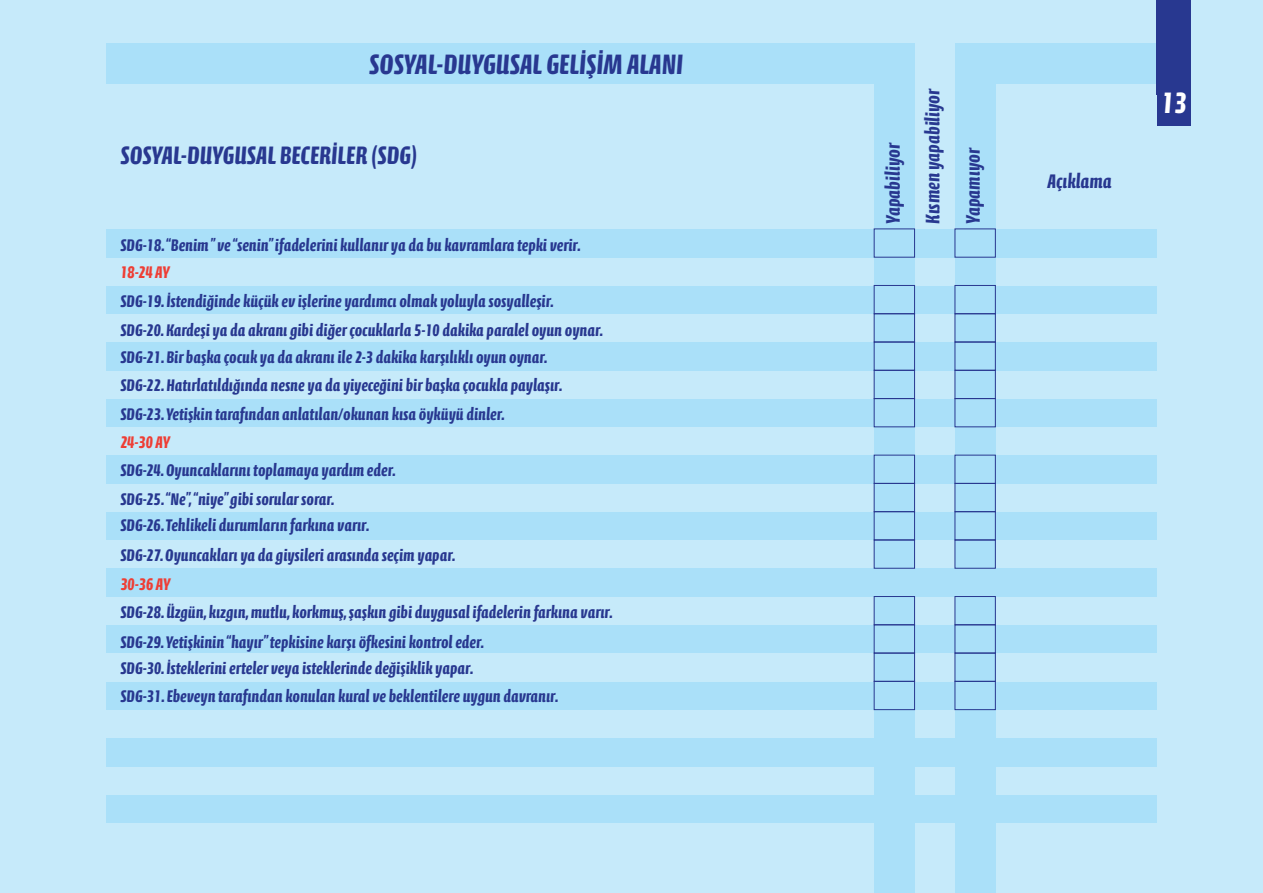
<style>
.page{position:relative;width:1263px;height:893px;background:#c6eafa}
.page>*{position:absolute;margin:0;border:0;box-sizing:border-box;transform-origin:0 0}
.t1{font:700 30px "Calcite Pro";color:#fff}
.t2{font:700 28.5px "Calcite Pro";color:#283890}
.t3{font:700 25.65px "Calcite Pro";color:#283890}
.t4{font:700 19.95px "Calcite Pro";color:#283890}
.t5{font:700 17.1px/25.7px "Calcite Pro";color:#283890}
.t6{font:700 17.1px "Calcite Pro";letter-spacing:-.01em;color:#ee3e35}
</style>
<div class="page">
<div style="left:107px;top:43px;width:1050px;height:40px;background:#aae0f9"></div>
<div style="left:1157px;top:0;width:34px;height:126px;background:#283890"></div>
<div style="left:914px;top:43px;width:41px;height:808px;background:#c6eafa"></div>
<div style="left:107px;top:794px;width:1050px;height:29px;background:#aae0f9"></div>
<div style="left:107px;top:738px;width:1050px;height:28px;background:#aae0f9"></div>
<div style="left:107px;top:681px;width:1050px;height:29px;background:#aae0f9"></div>
<div style="left:107px;top:625px;width:1050px;height:28px;background:#aae0f9"></div>
<div style="left:107px;top:568px;width:1050px;height:28px;background:#aae0f9"></div>
<div style="left:107px;top:512px;width:1050px;height:28px;background:#aae0f9"></div>
<div style="left:107px;top:455px;width:1050px;height:28px;background:#aae0f9"></div>
<div style="left:107px;top:399px;width:1050px;height:28px;background:#aae0f9"></div>
<div style="left:107px;top:342px;width:1050px;height:28px;background:#aae0f9"></div>
<div style="left:107px;top:285px;width:1050px;height:29px;background:#aae0f9"></div>
<div style="left:107px;top:229px;width:1050px;height:28px;background:#aae0f9"></div>
<div style="left:955px;top:43px;width:40px;height:850px;background:#aae0f9"></div>
<div style="left:874px;top:43px;width:40px;height:850px;background:#aae0f9"></div>
<div style="left:874px;top:370px;width:41px;height:29px;border:1px solid #283890"></div>
<div style="left:874px;top:229px;width:41px;height:29px;border:1px solid #283890"></div>
<div style="left:954px;top:229px;width:42px;height:29px;border:1px solid #283890"></div>
<div style="left:874px;top:285px;width:41px;height:29px;border:1px solid #283890"></div>
<div style="left:954px;top:285px;width:42px;height:29px;border:1px solid #283890"></div>
<div style="left:874px;top:313px;width:41px;height:29px;border:1px solid #283890"></div>
<div style="left:954px;top:313px;width:42px;height:29px;border:1px solid #283890"></div>
<div style="left:874px;top:342px;width:41px;height:29px;border:1px solid #283890"></div>
<div style="left:954px;top:342px;width:42px;height:29px;border:1px solid #283890"></div>
<div style="left:874px;top:398px;width:41px;height:29px;border:1px solid #283890"></div>
<div style="left:954px;top:398px;width:42px;height:29px;border:1px solid #283890"></div>
<div style="left:874px;top:455px;width:41px;height:29px;border:1px solid #283890"></div>
<div style="left:874px;top:483px;width:41px;height:29px;border:1px solid #283890"></div>
<div style="left:954px;top:483px;width:42px;height:29px;border:1px solid #283890"></div>
<div style="left:874px;top:511px;width:41px;height:29px;border:1px solid #283890"></div>
<div style="left:954px;top:511px;width:42px;height:29px;border:1px solid #283890"></div>
<div style="left:874px;top:540px;width:41px;height:29px;border:1px solid #283890"></div>
<div style="left:954px;top:540px;width:42px;height:29px;border:1px solid #283890"></div>
<div style="left:874px;top:596px;width:41px;height:29px;border:1px solid #283890"></div>
<div style="left:954px;top:596px;width:42px;height:29px;border:1px solid #283890"></div>
<div style="left:874px;top:624px;width:41px;height:29px;border:1px solid #283890"></div>
<div style="left:954px;top:624px;width:42px;height:29px;border:1px solid #283890"></div>
<div style="left:874px;top:653px;width:41px;height:29px;border:1px solid #283890"></div>
<div style="left:954px;top:653px;width:42px;height:29px;border:1px solid #283890"></div>
<div style="left:874px;top:681px;width:41px;height:29px;border:1px solid #283890"></div>
<div style="left:954px;top:681px;width:42px;height:29px;border:1px solid #283890"></div>
<h2 class="t2" style="left:369px;top:48px;width:315px">SOSYAL-DUYGUSAL GELİŞİM ALANI</h2>
<h3 class="t3" style="left:120px;top:141px;width:298px">SOSYAL-DUYGUSAL BECERİLER (SDG)</h3>
<p class="t5" style="left:120px;top:232px;width:462px">SDG-18. “Benim ” ve “senin” ifadelerini kullanır ya da bu kavramlara tepki verir.</p>
<p class="t6" style="left:120px;top:263px;width:51px">18-24 AY</p>
<p class="t5" style="left:120px;top:287px;width:485px;line-height:28.5px">SDG-19. İstendiğinde küçük ev işlerine yardımcı olmak yoluyla sosyalleşir.<br>SDG-20. Kardeşi ya da akranı gibi diğer çocuklarla 5-10 dakika paralel oyun oynar.</p>
<p class="t5" style="left:120px;top:345px;width:429px">SDG-21. Bir başka çocuk ya da akranı ile 2-3 dakika karşılıklı oyun oynar.</p>
<p class="t5" style="left:120px;top:372px;width:444px">SDG-22. Hatırlatıldığında nesne ya da yiyeceğini bir başka çocukla paylaşır.</p>
<p class="t5" style="left:120px;top:402px;width:386px">SDG-23. Yetişkin tarafından anlatılan/okunan kısa öyküyü dinler.</p>
<p class="t6" style="left:120px;top:432px;width:51px">24-30 AY</p>
<p class="t5" style="left:120px;top:458px;width:277px">SDG-24. Oyuncaklarını toplamaya yardım eder.</p>
<p class="t5" style="left:120px;top:487px;width:251px">SDG-25. “Ne”, “niye” gibi sorular sorar.<br>SDG-26. Tehlikeli durumların farkına varır.</p>
<p class="t5" style="left:120px;top:542px;width:337px">SDG-27. Oyuncakları ya da giysileri arasında seçim yapar.</p>
<p class="t6" style="left:120px;top:574px;width:51px">30-36 AY</p>
<p class="t5" style="left:120px;top:600px;width:494px">SDG-28. Üzgün, kızgın, mutlu, korkmuş, şaşkın gibi duygusal ifadelerin farkına varır.</p>
<p class="t5" style="left:120px;top:629px;width:366px">SDG-29. Yetişkinin “hayır” tepkisine karşı öfkesini kontrol eder.</p>
<p class="t5" style="left:120px;top:684px;width:440px">SDG-31. Ebeveyn tarafından konulan kural ve beklentilere uygun davranır.</p>
<p class="t5" style="left:120px;top:655px;width:355px">SDG-30. İsteklerini erteler veya isteklerinde değişiklik yapar.</p>
<p class="t4" style="left:921px;top:224px;width:137px;rotate:-90deg">Kısmen yapabiliyor</p>
<p class="t4" style="left:881px;top:224px;width:82px;rotate:-90deg">Yapabiliyor</p>
<p class="t4" style="left:961px;top:224px;width:77px;rotate:-90deg">Yapamıyor</p>
<p class="t4" style="left:1047px;top:169px;width:66px">Açıklama</p>
<h1 class="t1" style="left:1161px;top:86px;width:27px">13</h1>
</div>
